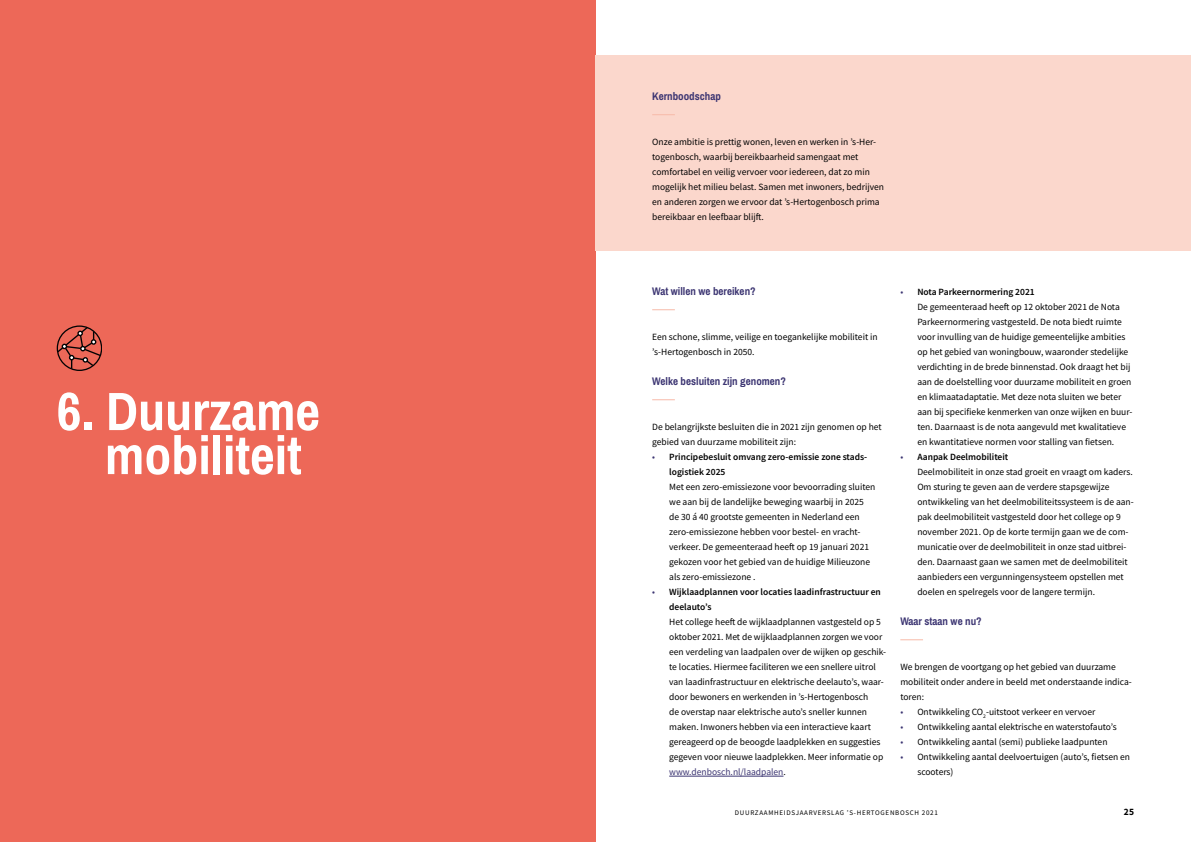
<style>
.page{position:relative;width:1191px;height:842px;background:#fff}
.page>*{position:absolute;margin:0;border:0;box-sizing:border-box;transform-origin:0 0}
.H2_-_Titel_hoofdstuk{font:54px/44px "Archivo Narrow";color:#fff;text-align:center}
.H3_-_Alineakop_-_Roo{font:11px "Archivo Narrow";color:#3c3572}
.P_-_Platte_tekst{font:9.5px/15px "Source Sans Pro";color:#000}
.t1{font:700 9.5px "Source Sans Pro";color:#000}
.t2{font:7px "Source Sans Pro";letter-spacing:.1em;color:#000}
.s1{color:#3c3572}
.s2{font-weight:600}
</style>
<div class="page">
<div style="left:0;top:0;width:595px;height:842px;background:#ed6858"></div>
<div style="left:595px;top:55px;width:596px;height:195px;background:#fbd7cc"></div>
<svg style="left:652px;top:309px;width:23px;height:1px"></svg>
<svg style="left:652px;top:399px;width:23px;height:1px"></svg>
<hr style="left:669px;top:776px;width:114px;height:1px;background:#3c3572">
<svg style="left:900px;top:639px;width:23px;height:1px"></svg>
<svg style="left:652px;top:114px;width:23px;height:1px"></svg>
<div style="left:57px;top:325px;width:45px;height:46px;border:1px solid #020203;border-radius:50%"></div>
<svg style="left:57px;top:327px;width:44px;height:43px"></svg>
<h2 class="H2_-_Titel_hoofdstuk" style="left:57px;top:388px;width:265px">6. Duurzame mobiliteit</h2>
<h3 class="H3_-_Alineakop_-_Roo" style="left:652px;top:88px;width:70px">Kernboodschap</h3>
<p class="P_-_Platte_tekst" style="left:652px;top:134px;width:233px">Onze ambitie is prettig wonen, leven en werken in ’s-Her&shy;togenbosch, waarbij bereikbaarheid samengaat met comfortabel en veilig vervoer voor iedereen, dat zo min mogelijk het milieu belast. Samen met inwoners, bedrijven en anderen zorgen we ervoor dat ’s-Hertogenbosch prima bereikbaar en leefbaar blijft.</p>
<h3 class="H3_-_Alineakop_-_Roo" style="left:652px;top:283px;width:105px">Wat willen we bereiken?</h3>
<p class="P_-_Platte_tekst" style="left:652px;top:329px;width:227px">Een schone, slimme, veilige en toegankelijke mobiliteit in ’s-Hertogenbosch in 2050.</p>
<h3 class="H3_-_Alineakop_-_Roo" style="left:652px;top:373px;width:135px">Welke besluiten zijn genomen?</h3>
<p class="P_-_Platte_tekst" style="left:652px;top:419px;width:231px">De belangrijkste besluiten die in 2021 zijn genomen op het gebied van duurzame mobiliteit zijn:</p>
<p class="P_-_Platte_tekst" style="left:669px;top:449px;width:208px;text-indent:-17px"><span class="s1">•</span> <span class="s2">Principebesluit omvang zero-emissie zone stads&shy;logistiek 2025<br></span>Met een zero-emissiezone voor bevoorrading sluiten we aan bij de landelijke beweging waarbij in 2025 de 30 á 40 grootste gemeenten in Nederland een zero-emissiezone hebben voor bestel- en vracht&shy;verkeer. De gemeenteraad heeft op 19 januari 2021 gekozen voor het gebied van de huidige Milieuzone als zero-emissiezone .</p>
<p class="P_-_Platte_tekst" style="left:669px;top:584px;width:218px;text-indent:-17px"><span class="s1">•</span> <span class="s2">Wijklaadplannen voor locaties laadinfrastructuur en deelauto’s<br></span>Het college heeft de wijklaadplannen vastgesteld op 5 oktober 2021. Met de wijklaadplannen zorgen we voor een verdeling van laadpalen over de wijken op geschik&shy;te locaties. Hiermee faciliteren we een snellere uitrol van laadinfrastructuur en elektrische deelauto’s, waar&shy;door bewoners en werkenden in ’s-Hertogenbosch<br>de overstap naar elektrische auto’s sneller kunnen maken. Inwoners hebben via een interactieve kaart gereageerd op de beoogde laadplekken en suggesties gegeven voor nieuwe laadplekken. Meer informatie op <span class="s1">www.denbosch.nl/laadpalen</span>.</p>
<p class="P_-_Platte_tekst" style="left:917px;top:284px;width:217px;text-indent:-17px"><span class="s1">•</span> <span class="s2">Nota Parkeernormering 2021<br></span>De gemeenteraad heeft op 12 oktober 2021 de Nota Parkeernormering vastgesteld. De nota biedt ruimte voor invulling van de huidige gemeentelijke ambities op het gebied van woningbouw, waaronder stedelijke verdichting in de brede binnenstad. Ook draagt het bij aan de doelstelling voor duurzame mobiliteit en groen en klimaatadaptatie. Met deze nota sluiten we beter aan bij specifieke kenmerken van onze wijken en buur&shy;ten. Daarnaast is de nota aangevuld met kwalitatieve en kwantitatieve normen voor stalling van fietsen.</p>
<p class="P_-_Platte_tekst" style="left:917px;top:449px;width:218px;text-indent:-17px"><span class="s1">•</span> <span class="s2">Aanpak Deelmobiliteit<br></span>Deelmobiliteit in onze stad groeit en vraagt om kaders.<br>Om sturing te geven aan de verdere stapsgewijze ontwikkeling van het deelmobiliteitssysteem is de aan&shy;pak deelmobiliteit vastgesteld door het college op 9 november 2021. Op de korte termijn gaan we de com&shy;municatie over de deelmobiliteit in onze stad uitbrei&shy;den. Daarnaast gaan we samen met de deelmobiliteit aanbieders een vergunningensysteem opstellen met doelen en spelregels voor de langere termijn.</p>
<h3 class="H3_-_Alineakop_-_Roo" style="left:900px;top:613px;width:83px">Waar staan we nu?</h3>
<p class="P_-_Platte_tekst" style="left:900px;top:659px;width:233px">We brengen de voortgang op het gebied van duurzame mobiliteit onder andere in beeld met onderstaande indica&shy;toren:</p>
<p class="P_-_Platte_tekst" style="left:900px;top:704px;width:196px"><span class="s1">•</span> Ontwikkeling CO<sub>2</sub>-uitstoot verkeer en vervoer</p>
<p class="P_-_Platte_tekst" style="left:900px;top:719px;width:218px"><span class="s1">•</span> Ontwikkeling aantal elektrische en waterstofauto’s</p>
<p class="P_-_Platte_tekst" style="left:900px;top:734px;width:209px"><span class="s1">•</span> Ontwikkeling aantal (semi) publieke laadpunten</p>
<p class="P_-_Platte_tekst" style="left:917px;top:749px;width:214px;text-indent:-17px"><span class="s1">•</span> Ontwikkeling aantal deelvoertuigen (auto’s, fietsen en scooters)</p>
<p class="t2" style="left:735px;top:808px;width:204px">DUURZAAMHEIDSJAARVERSLAG ’S-HERTOGENBOSCH 2021</p>
<p class="t1" style="left:1123px;top:805px;width:12px">25</p>
</div>
